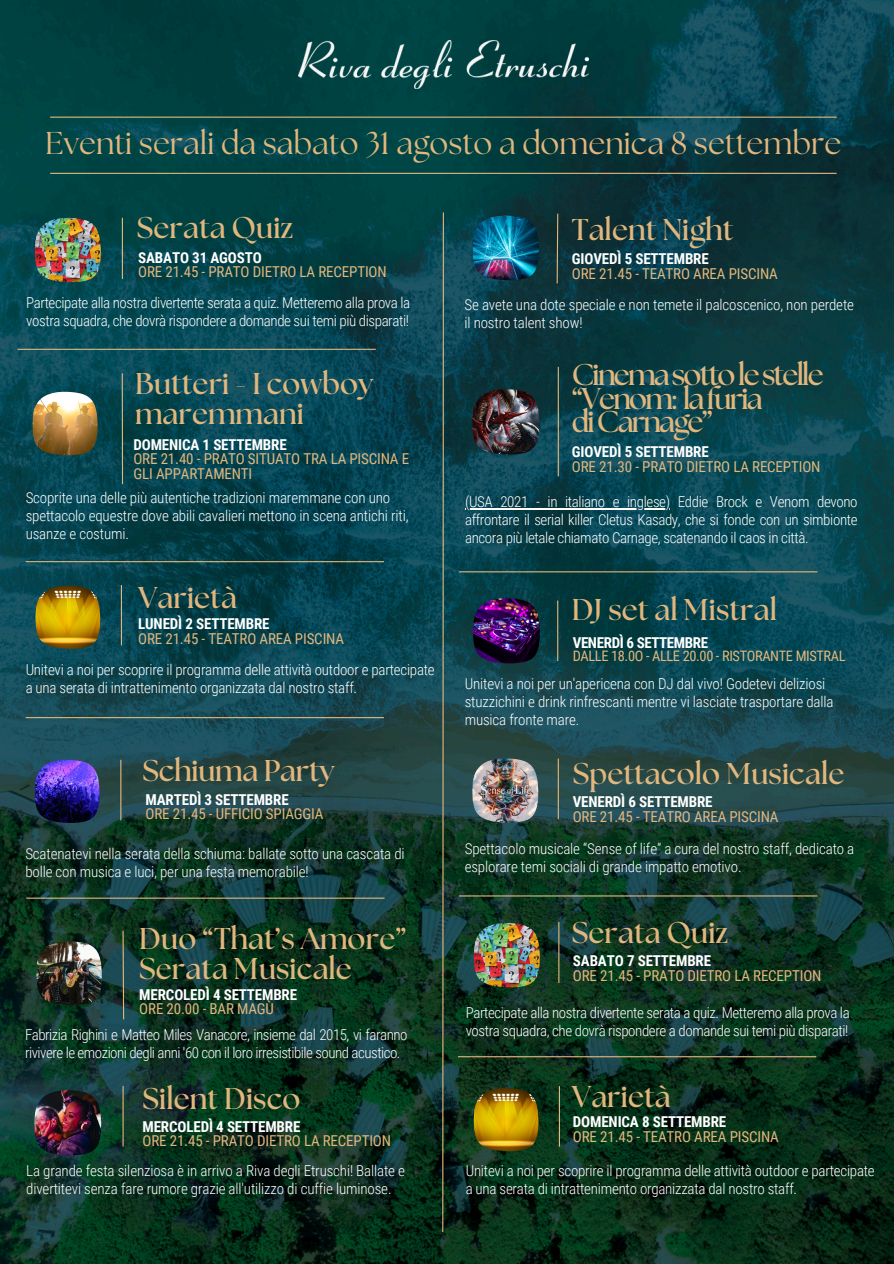
<style>
.page{position:relative;width:894px;height:1264px;background:#fff}
.page>*{position:absolute;margin:0;border:0;box-sizing:border-box;transform-origin:0 0}
.t1{font:31.5px "The Seasons";color:#e2b77d}
.t2{font:700 30px/30.3px "The Seasons";color:#e2b77d}
.t3{font:700 30px/23.7px "The Seasons";letter-spacing:-.06em;color:#e2b77d}
.t4{font:300 15px/18px "Roboto Condensed";letter-spacing:-.015em;color:#fff}
.t5{font:15px/14.7px "Roboto Condensed";letter-spacing:-.01em;color:#e2b77d}
.t6{font:700 15px/14.7px "Roboto Condensed";letter-spacing:-.01em;color:#fff}
.t7{font:300 15px/18px "Roboto Condensed";letter-spacing:-.035em;color:#fff}
.t8{font:14.4px "Roboto Condensed";letter-spacing:-.025em;color:#e2b77d}
.s1{font-weight:700;color:#fff}
.s2{font-weight:400;color:#e2b77d}
</style>
<div class="page">
<img style="left:0;top:0;width:893px;height:1263px">
<img style="left:298px;top:41px;width:290px;height:48px">
<svg style="left:441px;top:211px;width:3px;height:1022px;background:#5d6b56"></svg>
<hr style="left:50px;top:173px;width:786px;height:1px;background:#e2b77d">
<hr style="left:50px;top:117px;width:786px;height:1px;background:#e2b77d">
<hr style="left:26px;top:561px;width:358px;height:1px;background:#e2b77d">
<img style="left:472px;top:215px;width:67px;height:65px">
<hr style="left:459px;top:895px;width:358px;height:1px;background:#e2b77d">
<hr style="left:26px;top:717px;width:358px;height:1px;background:#e2b77d">
<hr style="left:26px;top:897px;width:358px;height:1px;background:#e2b77d">
<img style="left:473px;top:598px;width:66px;height:65px">
<hr style="left:557px;top:600px;width:1px;height:61px;background:#e2b77d">
<img style="left:36px;top:941px;width:66px;height:64px">
<svg style="left:122px;top:929px;width:3px;height:91px"></svg>
<img style="left:34px;top:1090px;width:67px;height:65px">
<hr style="left:122px;top:1085px;width:2px;height:61px;background:#e2b77d">
<hr style="left:459px;top:571px;width:358px;height:1px;background:#e2b77d">
<img style="left:35px;top:585px;width:65px;height:63px">
<hr style="left:121px;top:585px;width:1px;height:60px;background:#e2b77d">
<img style="left:35px;top:759px;width:64px;height:64px">
<img style="left:472px;top:758px;width:66px;height:64px">
<hr style="left:557px;top:758px;width:1px;height:61px;background:#e2b77d">
<img style="left:472px;top:389px;width:67px;height:65px">
<hr style="left:557px;top:367px;width:1px;height:109px;background:#e2b77d">
<hr style="left:458px;top:1056px;width:358px;height:1px;background:#e2b77d">
<img style="left:473px;top:923px;width:66px;height:64px">
<hr style="left:558px;top:921px;width:1px;height:62px;background:#e2b77d">
<svg style="left:556px;top:212px;width:2px;height:72px"></svg>
<hr style="left:17px;top:349px;width:358px;height:1px;background:#e2b77d">
<img style="left:35px;top:218px;width:66px;height:64px">
<hr style="left:122px;top:218px;width:1px;height:61px;background:#e2b77d">
<hr style="left:122px;top:373px;width:1px;height:111px;background:#e2b77d">
<img style="left:33px;top:392px;width:65px;height:63px">
<img style="left:473px;top:1088px;width:65px;height:63px">
<hr style="left:558px;top:1086px;width:2px;height:60px;background:#e2b77d">
<hr style="left:465px;top:508px;width:204px;height:1px;background:#fff">
<hr style="left:120px;top:759px;width:1px;height:61px;background:#e2b77d">
<h2 class="t1" style="left:45px;top:129px;width:797px">Eventi serali da sabato 31 agosto a domenica 8 settembre</h2>
<p class="t2" style="left:137px;top:214px;width:158px">Serata Quiz</p>
<p class="t5" style="left:138px;top:250px;width:250px"><span class="s1">SABATO 31 AGOSTO<br></span>ORE 21.45 - PRATO DIETRO LA RECEPTION</p>
<h1 class="t4" style="left:26px;top:294px;width:385px">Partecipate alla nostra divertente serata a quiz. Metteremo alla prova la vostra squadra, che dovrà rispondere a domande sui temi più disparati!</h1>
<p class="t2" style="left:135px;top:369px;width:240px">Butteri - I cowboy maremmani</p>
<p class="t5" style="left:133px;top:437px;width:277px"><span class="s1">DOMENICA 1 SETTEMBRE<br></span>ORE 21.40 - PRATO SITUATO TRA LA PISCINA E<br>GLI APPARTAMENTI</p>
<p class="t4" style="left:26px;top:488px;width:384px">Scoprite una delle più autentiche tradizioni maremmane con uno spettacolo equestre dove abili cavalieri mettono in scena antichi riti, usanze e costumi.</p>
<h1 class="t2" style="left:138px;top:583px;width:100px">Varietà</h1>
<p class="t6" style="left:138px;top:617px;width:133px">LUNEDÌ 2 SETTEMBRE</p>
<p class="t5" style="left:138px;top:631px;width:207px">ORE 21.45 - TEATRO AREA PISCINA</p>
<p class="t4" style="left:26px;top:660px;width:410px">Unitevi a noi per scoprire il programma delle attività outdoor e partecipate a una serata di intrattenimento organizzata dal nostro staff.</p>
<h1 class="t2" style="left:142px;top:756px;width:193px">Schiuma Party</h1>
<p class="t6" style="left:145px;top:792px;width:144px">MARTEDÌ 3 SETTEMBRE</p>
<p class="t5" style="left:145px;top:806px;width:179px">ORE 21.45 - UFFICIO SPIAGGIA</p>
<h3 class="t4" style="left:25px;top:844px;width:381px">Scatenatevi nella serata della schiuma: ballate sotto una cascata di bolle con musica e luci, per una festa memorabile!</h3>
<h3 class="t2" style="left:139px;top:924px;width:269px">Duo “That’s Amore”<br>Serata Musicale</h3>
<h1 class="t6" style="left:139px;top:987px;width:159px">MERCOLEDÌ 4 SETTEMBRE<br><span class="s2">ORE 20.00 - BAR MAGÙ</span></h1>
<p class="t7" style="left:25px;top:1025px;width:384px">Fabrizia Righini e Matteo Miles Vanacore, insieme dal 2015, vi faranno rivivere le emozioni degli anni '60 con il loro irresistibile sound acustico.</p>
<p class="t2" style="left:142px;top:1084px;width:160px">Silent Disco</p>
<p class="t6" style="left:142px;top:1119px;width:159px">MERCOLEDÌ 4 SETTEMBRE</p>
<h1 class="t5" style="left:142px;top:1133px;width:250px">ORE 21.45 - PRATO DIETRO LA RECEPTION</h1>
<p class="t4" style="left:26px;top:1161px;width:380px">La grande festa silenziosa è in arrivo a Riva degli Etruschi! Ballate e divertitevi senza fare rumore grazie all'utilizzo di cuffie luminose.</p>
<h1 class="t2" style="left:571px;top:216px;width:163px">Talent Night</h1>
<p class="t5" style="left:571px;top:251px;width:207px"><span class="s1">GIOVEDÌ 5 SETTEMBRE<br></span>ORE 21.45 - TEATRO AREA PISCINA</p>
<p class="t4" style="left:464px;top:296px;width:391px">Se avete una dote speciale e non temete il palcoscenico, non perdete il nostro talent show!</p>
<p class="t3" style="left:571px;top:364px;width:253px">Cinemasottolestelle “Venom: lafuria diCarnage”</p>
<p class="t5" style="left:571px;top:444px;width:250px"><span class="s1">GIOVEDÌ 5 SETTEMBRE<br></span>ORE 21.30 - PRATO DIETRO LA RECEPTION</p>
<h3 class="t4" style="left:465px;top:492px;width:394px;text-align:justify">(USA 2021 - in italiano e inglese) Eddie Brock e Venom devono affrontare il serial killer Cletus Kasady, che si fonde con un simbionte ancora più letale chiamato Carnage, scatenando il caos in città.</h3>
<p class="t2" style="left:571px;top:596px;width:206px">DJ set al Mistral</p>
<p class="t6" style="left:572px;top:635px;width:137px">VENERDÌ 6 SETTEMBRE</p>
<p class="t8" style="left:572px;top:648px;width:274px">DALLE 18.0O - ALLE 20.00 - RISTORANTE MISTRAL</p>
<p class="t4" style="left:464px;top:675px;width:370px">Unitevi a noi per un'apericena con DJ dal vivo! Godetevi deliziosi stuzzichini e drink rinfrescanti mentre vi lasciate trasportare dalla musica fronte mare.</p>
<h1 class="t2" style="left:572px;top:759px;width:273px">Spettacolo Musicale</h1>
<p class="t6" style="left:572px;top:794px;width:141px">VENERDÌ 6 SETTEMBRE</p>
<p class="t5" style="left:572px;top:809px;width:207px">ORE 21.45 - TEATRO AREA PISCINA</p>
<h3 class="t4" style="left:464px;top:840px;width:391px">Spettacolo musicale “Sense of life” a cura del nostro staff, dedicato a esplorare temi sociali di grande impatto emotivo.</h3>
<p class="t2" style="left:571px;top:919px;width:158px">Serata Quiz</p>
<h1 class="t6" style="left:572px;top:953px;width:140px">SABATO 7 SETTEMBRE</h1>
<p class="t5" style="left:572px;top:968px;width:250px">ORE 21.45 - PRATO DIETRO LA RECEPTION</p>
<p class="t4" style="left:465px;top:1003px;width:385px">Partecipate alla nostra divertente serata a quiz. Metteremo alla prova la vostra squadra, che dovrà rispondere a domande sui temi più disparati!</p>
<p class="t2" style="left:571px;top:1082px;width:100px">Varietà</p>
<h1 class="t6" style="left:572px;top:1114px;width:155px">DOMENICA 8 SETTEMBRE</h1>
<p class="t5" style="left:572px;top:1129px;width:207px">ORE 21.45 - TEATRO AREA PISCINA</p>
<p class="t4" style="left:465px;top:1161px;width:410px">Unitevi a noi per scoprire il programma delle attività outdoor e partecipate a una serata di intrattenimento organizzata dal nostro staff.</p>
</div>
